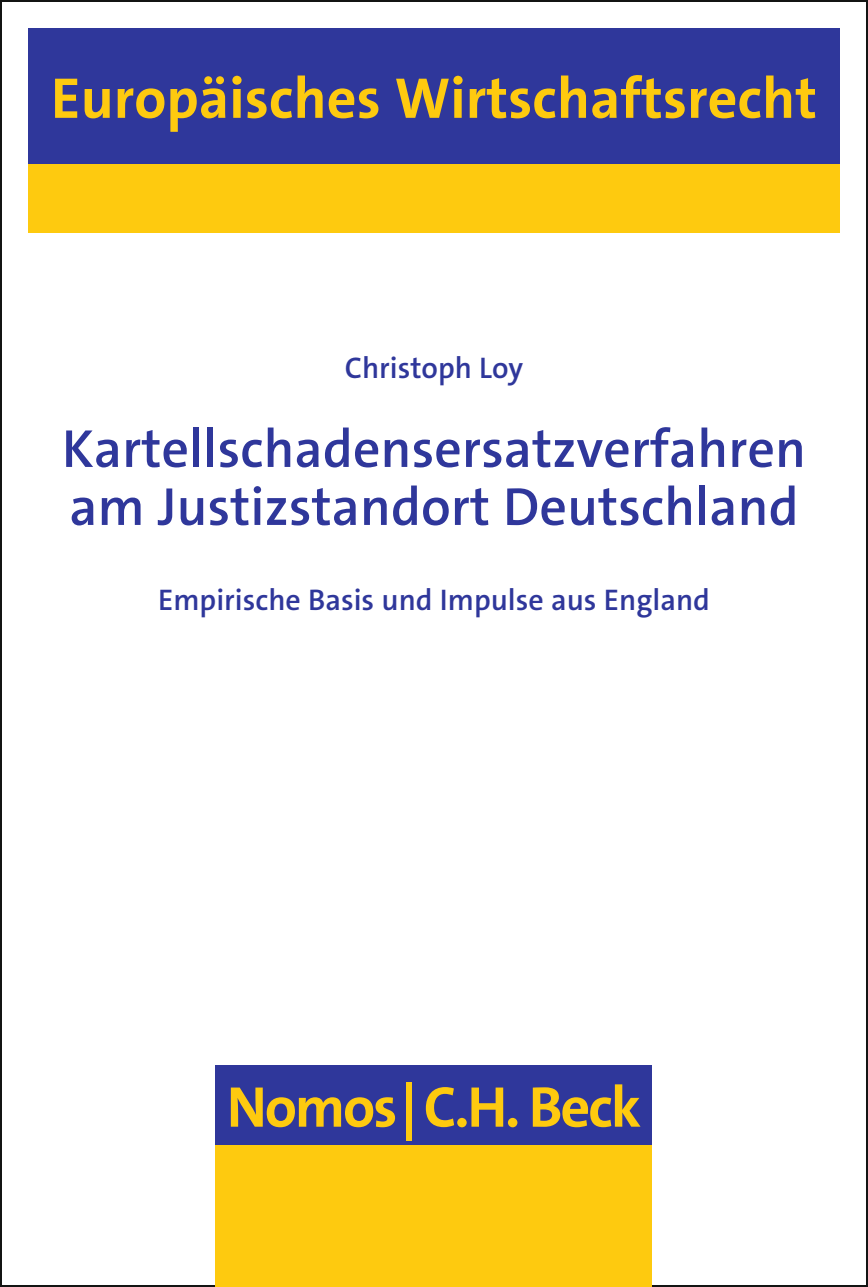
<style>
.page{position:relative;width:868px;height:1287px;background:#fff}
.page>*{position:absolute;margin:0;border:0;box-sizing:border-box;transform-origin:0 0}
.t1{font:700 58px "The Sans C5";color:#feca0f}
.t2{font:700 58px "The Sans C5";letter-spacing:-.035em;color:#feca0f}
.t3{font:600 54px/58px "The Sans C5";color:#2f379b}
.t4{font:600 30px "The Sans C5";color:#2f379b}
</style>
<div class="page">
<div style="left:28px;top:28px;width:811px;height:136px;background:#2f379b"></div>
<div style="left:28px;top:164px;width:811px;height:68px;background:#feca0f"></div>
<div style="left:215px;top:1142px;width:437px;height:145px;background:#feca0f"></div>
<div style="left:215px;top:1065px;width:437px;height:80px;background:#2f379b"></div>
<p class="t1" style="left:51px;top:61px;width:767px">Europäisches Wirtschaftsrecht</p>
<p class="t4" style="left:344px;top:348px;width:180px">Christoph Loy</p>
<p class="t3" style="left:62px;top:420px;width:745px">Kartellschadensersatzverfahren am Justizstandort Deutschland</p>
<p class="t4" style="left:158px;top:581px;width:553px">Empirische Basis und Impulse aus England</p>
<p class="t2" style="left:227px;top:1070px;width:416px">Nomos|C.H. Beck</p>
</div>
